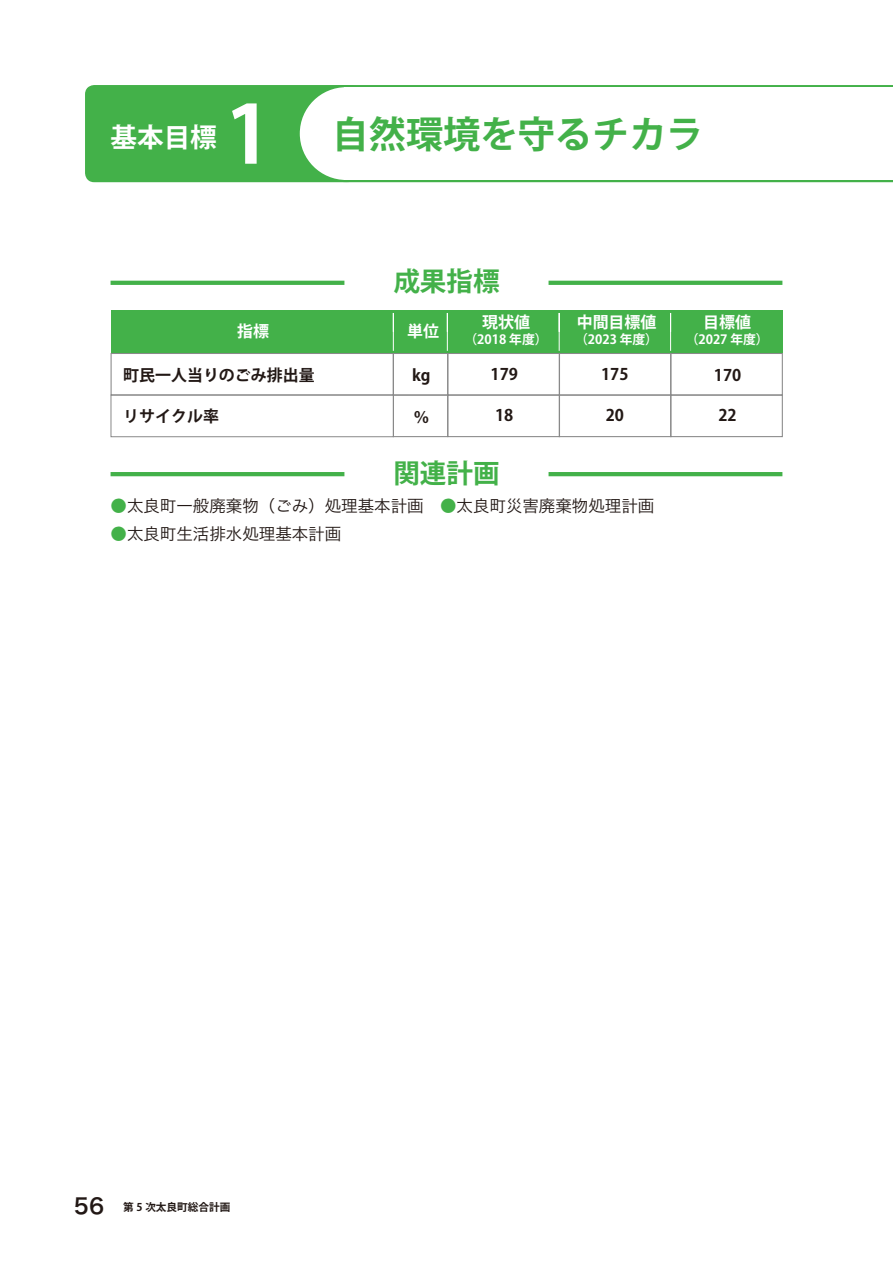
<style>
.page{position:relative;width:893px;height:1263px;background:#fff}
.page>*{position:absolute;margin:0;border:0;box-sizing:border-box;transform-origin:0 0}
.t1{font:700 37.2px "Koz Go Pr 6 N";color:#43b149}
.t2{font:700 26.55px "Koz Go Pr 6 N";color:#43b149}
.t3{font:700 26.55px "Koz Go Pr 6 N";color:#fff}
.t4{font:16.5px "Hira Kaku Pro W3";color:#221815}
.t5{font:700 15.9px "Koz Go Pr 6 N";color:#221815}
.t6{font:700 15.9px "Koz Go Pr 6 N";color:#fff}
.t7{font:700 12.75px "Koz Go Pr 6 N";color:#fff}
.t8{font:700 10.65px "Koz Go Pr 6 N";color:#221815}
.s1{font-size:79.65px;color:#fff}
.s2{color:#43b149}
.s3{font-family:"Hira Kaku Pro W6";font-weight:400;font-size:21.3px}
</style>
<div class="page">
<svg style="left:111px;top:281px;width:233px;height:4px"></svg>
<svg style="left:549px;top:281px;width:233px;height:4px"></svg>
<hr style="left:111px;top:472px;width:233px;height:4px;background:#43b149">
<hr style="left:549px;top:472px;width:233px;height:4px;background:#43b149">
<div style="left:111px;top:353px;width:283px;height:42px;border:1px solid #898989"></div>
<div style="left:393px;top:353px;width:55px;height:42px;border:1px solid #898989"></div>
<div style="left:447px;top:353px;width:113px;height:42px;border:1px solid #898989"></div>
<div style="left:559px;top:353px;width:112px;height:42px;border:1px solid #898989"></div>
<div style="left:670px;top:353px;width:113px;height:42px;border:1px solid #898989"></div>
<div style="left:111px;top:310px;width:671px;height:43px;background:#43b149"></div>
<hr style="left:393px;top:313px;width:1px;height:38px;background:#fff">
<hr style="left:447px;top:313px;width:1px;height:38px;background:#fff">
<hr style="left:559px;top:313px;width:1px;height:38px;background:#fff">
<hr style="left:670px;top:313px;width:1px;height:38px;background:#fff">
<div style="left:393px;top:395px;width:55px;height:42px;border:1px solid #898989"></div>
<div style="left:447px;top:395px;width:113px;height:42px;border:1px solid #898989"></div>
<div style="left:559px;top:395px;width:112px;height:42px;border:1px solid #898989"></div>
<div style="left:670px;top:395px;width:113px;height:42px;border:1px solid #898989"></div>
<div style="left:111px;top:395px;width:283px;height:42px;border:1px solid #898989"></div>
<div style="left:85px;top:85px;width:808px;height:97px;background:#43b149"></div>
<div style="left:299px;top:86px;width:95px;height:95px;background:#fff;border-radius:50%"></div>
<div style="left:344px;top:87px;width:549px;height:93px;background:#fff"></div>
<h2 class="t3" style="left:111px;top:122px;width:108px">基本目標</h2>
<h1 class="t1" style="left:225px;top:113px;width:480px"><span class="s1">1</span> 自然環境を守るチカラ</h1>
<h2 class="t2" style="left:393px;top:267px;width:108px">成果指標</h2>
<p class="t6" style="left:237px;top:322px;width:33px">指標</p>
<p class="t6" style="left:407px;top:322px;width:33px">単位</p>
<p class="t6" style="left:482px;top:313px;width:49px">現状値</p>
<p class="t7" style="left:465px;top:332px;width:84px">（2018 年度）</p>
<p class="t6" style="left:577px;top:313px;width:81px">中間目標値</p>
<p class="t7" style="left:575px;top:332px;width:84px">（2023 年度）</p>
<p class="t6" style="left:703px;top:313px;width:49px">目標値</p>
<p class="t7" style="left:686px;top:332px;width:84px">（2027 年度）</p>
<p class="t5" style="left:123px;top:366px;width:193px">町民一人当りのごみ排出量</p>
<p class="t5" style="left:412px;top:366px;width:20px">kg</p>
<p class="t5" style="left:491px;top:365px;width:29px">179</p>
<p class="t5" style="left:601px;top:365px;width:29px">175</p>
<p class="t5" style="left:714px;top:366px;width:29px">170</p>
<p class="t5" style="left:123px;top:408px;width:97px">リサイクル率</p>
<p class="t5" style="left:413px;top:408px;width:17px">％</p>
<p class="t5" style="left:495px;top:407px;width:20px">18</p>
<p class="t5" style="left:606px;top:407px;width:20px">20</p>
<p class="t5" style="left:718px;top:407px;width:20px">22</p>
<h2 class="t2" style="left:393px;top:458px;width:108px">関連計画</h2>
<p class="t4" style="left:111px;top:491px;width:545px"><span class="s2">●</span>太良町一般廃棄物（ごみ）処理基本計画　<span class="s2">●</span>太良町災害廃棄物処理計画</p>
<p class="t4" style="left:111px;top:519px;width:232px"><span class="s2">●</span>太良町生活排水処理基本計画</p>
<p class="t8" style="left:74px;top:1201px;width:158px"><span class="s3">56</span> 第 5 次太良町総合計画</p>
</div>
